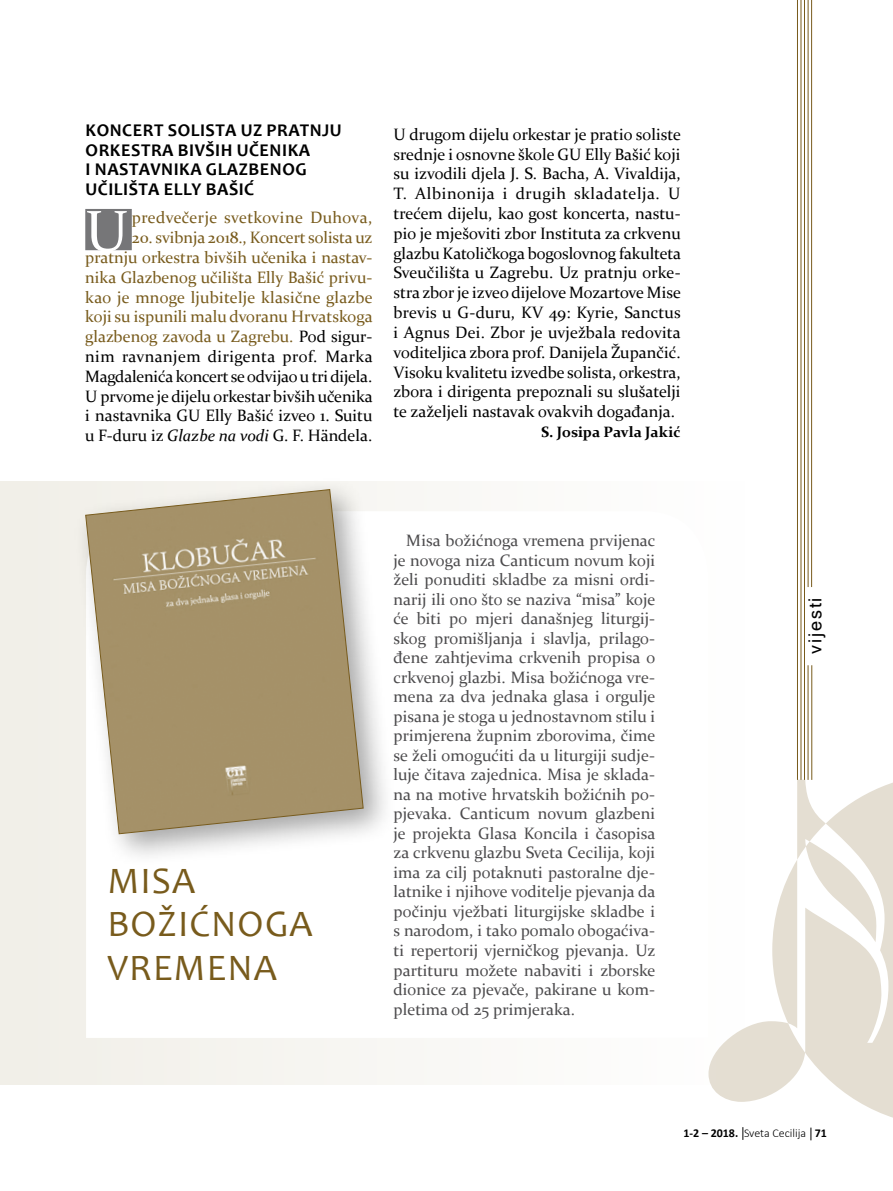
<style>
.page{position:relative;width:893px;height:1191px;background:#fff}
.page>*{position:absolute;margin:0;border:0;box-sizing:border-box;transform-origin:0 0}
.t1{font:57.9px "Constantia";color:#fff}
.t2{font:37.5px/43.7px "Candara";letter-spacing:.03em;color:#785b1c}
.t3{font:700 18px/19.5px "Candara";letter-spacing:.03em;color:#000}
.t4{font:18px "Microsoft Sans Serif";letter-spacing:.1em;color:#000}
.t5{font:16.5px/19.5px "Constantia";color:#4c4b4d;text-align:justify}
.t6{font:16.5px/19.8px "Constantia";color:#000;text-align:justify}
.t7{font:16.5px/19.8px "Constantia";color:#785b1c;text-align:justify}
.t8{font:16.5px "Constantia";letter-spacing:.025em;color:#785b1c}
.t9{font:700 15px "Constantia";color:#000}
.t10{font:300 12px "Calibri";color:#000}
.s1{color:#000}
.s2{font-style:italic;color:#000}
.s3{font-weight:700}
</style>
<div class="page">
<div style="left:85px;top:209px;width:47px;height:41px;background:#767678"></div>
<svg style="left:710px;top:773px;width:183px;height:367px"></svg>
<hr style="left:801px;top:0;width:1px;height:780px;background:#785b1c">
<hr style="left:811px;top:0;width:1px;height:587px;background:#785b1c">
<hr style="left:797px;top:0;width:1px;height:780px;background:#785b1c">
<hr style="left:808px;top:0;width:1px;height:587px;background:#785b1c">
<hr style="left:804px;top:0;width:1px;height:780px;background:#785b1c">
<hr style="left:808px;top:665px;width:1px;height:115px;background:#785b1c">
<hr style="left:811px;top:665px;width:1px;height:115px;background:#785b1c">
<div style="left:0;top:481px;width:744px;height:603px;background:linear-gradient(to right,#f1efe8,#fefefe)"></div>
<svg style="left:86px;top:511px;width:622px;height:527px"></svg>
<div style="left:73px;top:477px;width:323px;height:390px;background:#000;opacity:.35"></div>
<svg style="left:85px;top:489px;width:279px;height:345px;background:#b0a07f"></svg>
<p class="t3" style="left:86px;top:121px;width:256px">KONCERT SOLISTA UZ PRATNJU<br>ORKESTRA</p>
<p class="t3" style="left:86px;top:140px;width:163px;text-indent:92px">BIVŠIHUČENIKA<br>I NASTAVNIKA GLAZ</p>
<p class="t3" style="left:249px;top:160px;width:60px">BENOG</p>
<p class="t3" style="left:86px;top:179px;width:21px">UČILI</p>
<p class="t3" style="left:129px;top:179px;width:55px">ŠTA ELLY</p>
<p class="t3" style="left:206px;top:179px;width:41px">BAŠIĆ</p>
<h1 class="t1" style="left:85px;top:191px;width:45px">U</h1>
<p class="t8" style="left:132px;top:206px;width:242px">predvečerje svetkovine Duhova,</p>
<p class="t7" style="left:85px;top:227px;width:289px;text-indent:47px">20. svibnja 2018., Koncert solista uz pratnju orkestra bivših učenika i nastav&shy;nika Glazbenog učilišta Elly Bašić privu&shy;kao je mnoge ljubitelje klasične glazbe koji su ispunili malu dvoranu Hrvatskoga glazbenog zavoda u Zagrebu. <span class="s1">Pod sigur&shy;nim ravnanjem dirigenta prof. Marka Magdalenića koncert se odvijao u tri dijela.<br>U prvome je dijelu orkestar bivših učenika i nastavnika GU Elly Bašić izveo 1. Suitu u F-duru iz</span> <span class="s2">Glazbe na vodi</span> <span class="s1">G. F. Händela.</span></p>
<p class="t6" style="left:394px;top:124px;width:289px">U drugom dijelu orkestar je pratio soliste srednje i osnovne škole GU Elly Bašić koji su izvodili djela J. S. Bacha, A. Vivaldija, T. Albinonija i drugih skladatelja. U trećem dijelu, kao gost koncerta, nastu&shy;pio je mješoviti zbor Instituta za crkvenu glazbu Katoličkoga bogoslovnog fakulteta Sveučilišta u Zagrebu. Uz pratnju orke&shy;stra zbor je izveo dijelove Mozartove Mise brevis u G-duru, KV 49: Kyrie, Sanctus i Agnus Dei. Zbor je uvježbala redovita voditeljica zbora prof. Danijela Župančić.<br>Visoku kvalitetu izvedbe solista, orkestra, zbora i dirigenta prepoznali su slušatelji te zaželjeli nastavak ovakvih događanja.</p>
<p class="t9" style="left:541px;top:421px;width:141px">S. Josipa Pavla Jakić</p>
<h2 class="t2" style="left:107px;top:858px;width:206px">MISA<br>BOŽIĆNOGA<br>VREMENA</h2>
<p class="t5" style="left:394px;top:530px;width:263px;text-indent:13px">Misa božićnoga vremena prvijenac je novoga niza Canticum novum koji želi ponuditi skladbe za misni ordi&shy;narij ili ono što se naziva “misa” koje će biti po mjeri današnjeg liturgij&shy;skog promišljanja i slavlja, prilago&shy;đene zahtjevima crkvenih propisa o crkvenoj glazbi. Misa božićnoga vre&shy;mena za dva jednaka glasa i orgulje pisana je stoga u jednostavnom stilu i primjerena župnim zborovima, čime se želi omogućiti da u liturgiji sudje&shy;luje čitava zajednica. Misa je sklada&shy;na na motive hrvatskih božićnih po&shy;pjevaka. Canticum novum glazbeni je projekta Glasa Koncila i časopisa za crkvenu glazbu Sveta Cecilija, koji ima za cilj potaknuti pastoralne dje&shy;latnike i njihove voditelje pjevanja da počinju vježbati liturgijske skladbe i s narodom, i tako pomalo obogaćiva&shy;ti repertorij vjerničkog pjevanja. Uz partituru možete nabaviti i zborske dionice za pjevače, pakirane u kom&shy;pletima od 25 primjeraka.</p>
<p class="t4" style="left:803px;top:653px;width:58px;rotate:-90deg">vijesti</p>
<p class="t10" style="left:683px;top:1125px;width:145px"><span class="s3">1-2 – 2018.</span> Sveta Cecilija <span class="s3">71</span></p>
</div>
